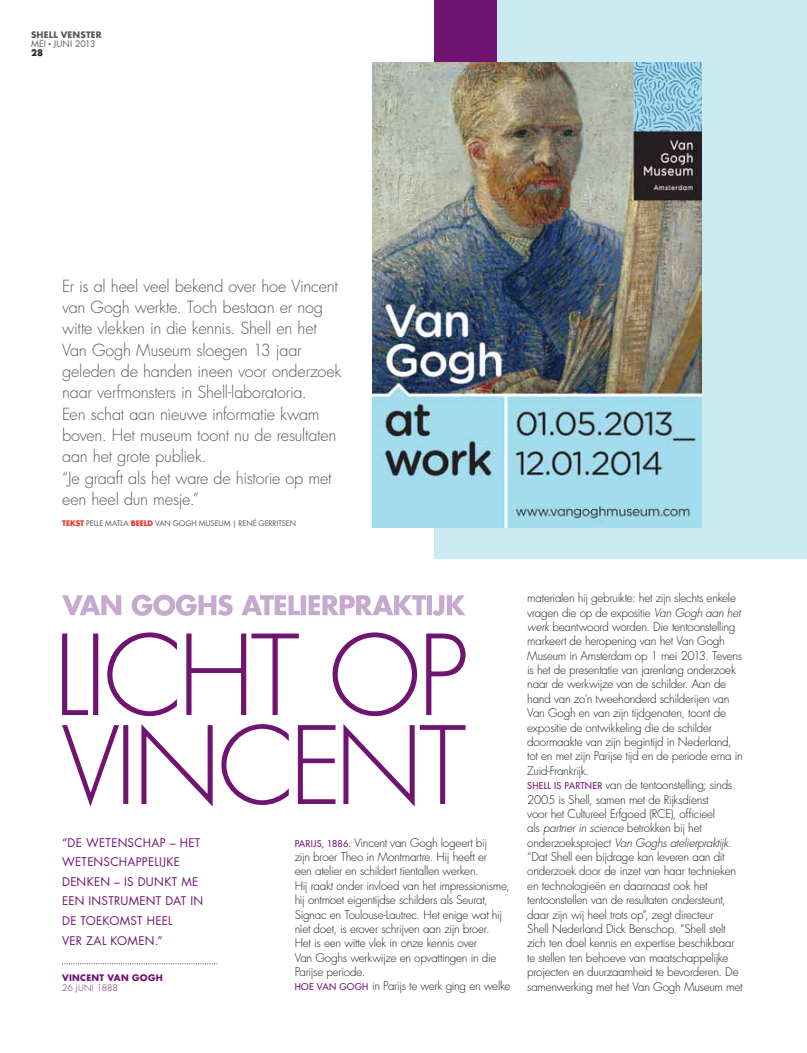
<style>
.page{position:relative;width:807px;height:1053px;background:#fff}
.page>*{position:absolute;margin:0;border:0;box-sizing:border-box;transform-origin:0 0}
.t1{font:300 16.25px/21.4px "Futura";letter-spacing:-.01em;color:#58595b}
.t2{font:300 11.62px/14.4px "Futura";letter-spacing:-.02em;color:#231f20}
.t3{font:11.62px/19.6px "Futura";letter-spacing:.025em;color:#701471}
.t4{font:700 8.75px "Futura";letter-spacing:.04em;color:#701471}
.t5{font:700 8.75px "Futura";letter-spacing:.02em;color:#58595b}
.t6{font:8.75px "Futura";letter-spacing:.015em;color:#58595b}
.t7{font:300 8.75px "Futura";letter-spacing:.005em;color:#701471}
.t8{font:700 8.75px "Futura";color:#231f20}
.t9{font:7.5px "Futura";letter-spacing:-.01em;color:#58595b}
.s1{font-weight:700;color:#ee3224}
.s2{font-weight:400;font-size:9.12px;color:#701471}
.s3{font-style:italic}
</style>
<div class="page">
<div style="left:434px;top:0;width:372px;height:558px;background:#cbeaf1"></div>
<svg style="left:62px;top:963px;width:155px;height:1px"></svg>
<svg style="left:62px;top:724px;width:403px;height:82px"></svg>
<svg style="left:62px;top:632px;width:403px;height:84px"></svg>
<svg style="left:62px;top:594px;width:403px;height:21px"></svg>
<div style="left:434px;top:0;width:62px;height:62px;background:#701471"></div>
<img style="left:372px;top:62px;width:329px;height:465px">
<p class="t5" style="left:31px;top:30px;width:72px">SHELL VENSTER</p>
<p class="t6" style="left:31px;top:39px;width:66px">MEI JUNI 2013</p>
<p class="t8" style="left:31px;top:47px;width:14px">28</p>
<p class="t1" style="left:62px;top:276px;width:281px">Er is al heel veel bekend over hoe Vincent van Gogh werkte. Toch bestaan er nog witte vlekken in die kennis. Shell en het Van Gogh Museum sloegen 13 jaar geleden de handen ineen voor onderzoek naar verfmonsters in Shell-laboratoria.<br>Een schat aan nieuwe informatie kwam boven. Het museum toont nu de resultaten aan het grote publiek.<br>“Je graaft als het ware de historie op met een heel dun mesje.”</p>
<p class="t9" style="left:62px;top:519px;width:235px"><span class="s1">TEKST</span> PELLE MATLA <span class="s1">BEELD</span> VAN GOGH MUSEUM | RENÉ GERRITSEN</p>
<p class="t3" style="left:62px;top:832px;width:143px">“DE WETENSCHAP – HET<br>WETENSCHAPPELIJKE<br>DENKEN – IS DUNKT ME<br>EEN INSTRUMENT DAT IN<br>DE TOEKOMST HEEL<br>VER ZAL KOMEN.”</p>
<p class="t4" style="left:62px;top:972px;width:102px">VINCENT VAN GOGH</p>
<p class="t7" style="left:62px;top:983px;width:57px">26 JUNI 1888</p>
<p class="t2" style="left:294px;top:836px;width:217px"><span class="s2">PARIJS, 1886.</span> Vincent van Gogh logeert bij<br>zijn broer Theo in Montmartre. Hij heeft er<br>een atelier en schildert tientallen werken.<br>Hij raakt onder invloed van het impressionisme, hij ontmoet eigentijdse schilders als Seurat, Signac en Toulouse-Lautrec. Het enige wat hij níet doet, is erover schrijven aan zijn broer.<br>Het is een witte vlek in onze kennis over<br>Van Goghs werkwijze en opvattingen in die Parijse periode.<br><span class="s2">HOE VAN GOGH</span> in Parijs te werk ging en welke</p>
<p class="t2" style="left:527px;top:591px;width:217px">materialen hij gebruikte: het zijn slechts enkele vragen die op de expositie <span class="s3">Van Gogh aan het werk</span> beantwoord worden. Die tentoonstelling markeert de heropening van het Van Gogh Museum in Amsterdam op 1 mei 2013. Tevens is het de presentatie van jarenlang onderzoek naar de werkwijze van de schilder. Aan de hand van zo’n tweehonderd schilderijen van Van Gogh en van zijn tijdgenoten, toont de expositie de ontwikkeling die de schilder doormaakte van zijn begintijd in Nederland, tot en met zijn Parijse tijd en de periode erna in Zuid-Frankrijk.<br><span class="s2">SHELL IS PARTNER</span> van de tentoonstelling; sinds 2005 is Shell, samen met de Rijksdienst<br>voor het Cultureel Erfgoed (RCE), officieel<br>als <span class="s3">partner in science</span> betrokken bij het onderzoeksproject <span class="s3">Van Goghs atelierpraktijk</span>. “Dat Shell een bijdrage kan leveren aan dit onderzoek door de inzet van haar technieken en technologieën en daarnaast ook het tentoonstellen van de resultaten ondersteunt, daar zijn wij heel trots op”, zegt directeur<br>Shell Nederland Dick Benschop. “Shell stelt zich ten doel kennis en expertise beschikbaar te stellen ten behoeve van maatschappelijke projecten en duurzaamheid te bevorderen. De samenwerking met het Van Gogh Museum met</p>
</div>
